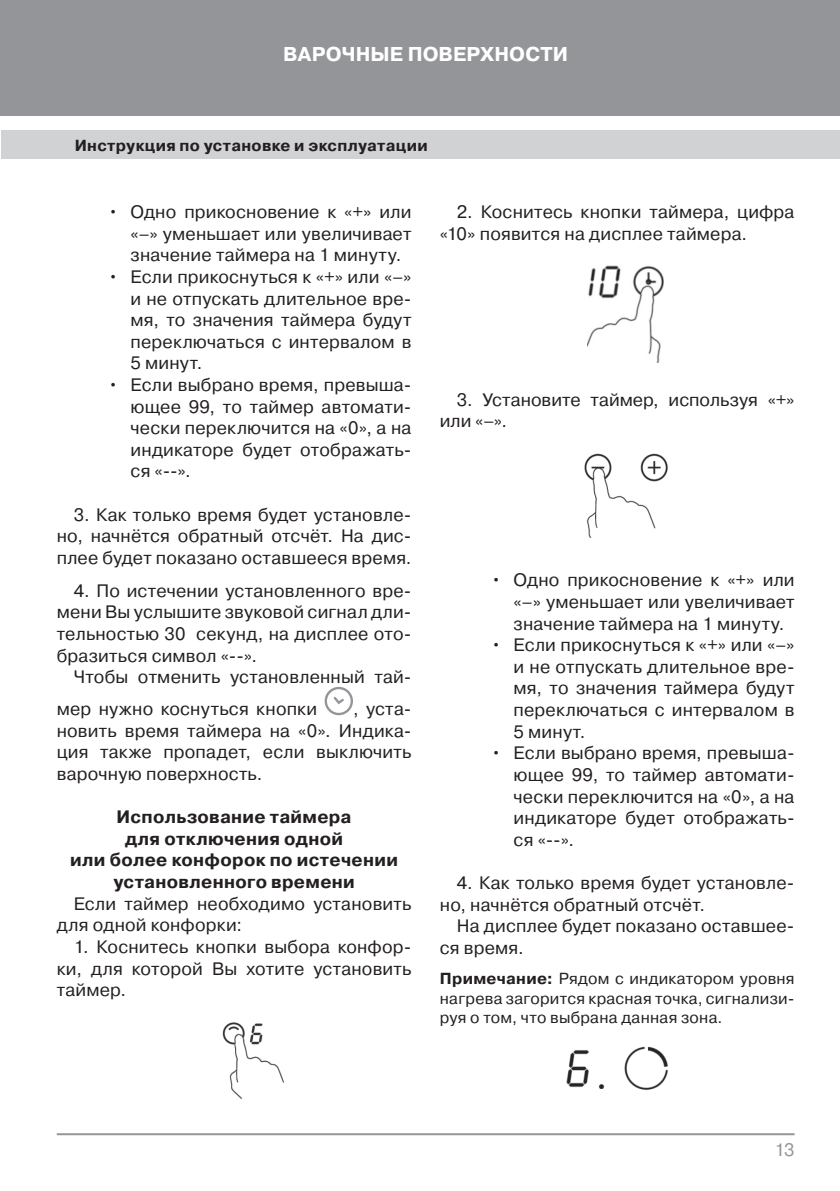
<style>
.page{position:relative;width:840px;height:1191px;background:#fff}
.page>*{position:absolute;margin:0;border:0;box-sizing:border-box;transform-origin:0 0}
.t1{font:700 20px "Pragmatica C";letter-spacing:.005em;color:#fff}
.t2{font:18px/21.6px "Pragmatica C";letter-spacing:.01em;color:#231f20;text-align:justify}
.t3{font:700 18px/21.6px "Pragmatica C";letter-spacing:.015em;color:#231f20;text-align:center}
.t4{font:18px "Pragmatica C";color:#939598}
.t5{font:16px/19.2px "Pragmatica C";letter-spacing:.015em;color:#231f20;text-align:justify}
.t6{font:700 16px "Pragmatica C";letter-spacing:.02em;color:#231f20}
.s1{font-weight:700}
</style>
<div class="page">
<div style="left:0;top:0;width:839px;height:116px;background:#939598"></div>
<div style="left:1px;top:130px;width:838px;height:29px;background:#d1d2d4"></div>
<hr style="left:57px;top:1133px;width:737px;height:2px;background:#939598">
<svg style="left:324px;top:687px;width:29px;height:28px"></svg>
<img style="left:222px;top:1022px;width:61px;height:77px">
<img style="left:587px;top:265px;width:76px;height:97px">
<img style="left:584px;top:453px;width:84px;height:84px">
<img style="left:566px;top:1046px;width:102px;height:44px">
<p class="t1" style="left:283px;top:43px;width:286px">ВАРОЧНЫЕ ПОВЕРХНОСТИ</p>
<p class="t6" style="left:75px;top:136px;width:354px">Инструкция по установке и эксплуатации</p>
<p class="t2" style="left:130px;top:201px;width:282px;text-indent:-23px">• Одно прикосновение к «+» или «–» уменьшает или увеличивает значение таймера на 1 минуту.</p>
<p class="t2" style="left:130px;top:266px;width:282px;text-indent:-23px">• Если прикоснуться к «+» или «–» и не отпускать длительное вре&shy;мя, то значения таймера будут переключаться с интервалом в 5 минут.</p>
<p class="t2" style="left:130px;top:374px;width:282px;text-indent:-23px">• Если выбрано время, превыша&shy;ющее 99, то таймер автомати&shy;чески переключится на «0», а на индикаторе будет отображать&shy;ся «--».</p>
<p class="t2" style="left:57px;top:504px;width:356px;text-indent:17px">3. Как только время будет установле&shy;но, начнётся обратный отсчёт. На дис&shy;плее будет показано оставшееся время.</p>
<p class="t2" style="left:57px;top:580px;width:356px;text-indent:17px">4. По истечении установленного вре&shy;мени Вы услышите звуковой сигнал дли&shy;тельностью 30 секунд, на дисплее ото&shy;бразиться символ «--».</p>
<p class="t2" style="left:57px;top:661px;width:356px;line-height:32px;text-indent:17px">Чтобы отменить установленный тай&shy;мер нужно коснуться кнопки</p>
<p class="t2" style="left:57px;top:698px;width:356px;text-indent:296px">, уста&shy;новить время таймера на «0». Индика&shy;ция также пропадет, если выключить варочную поверхность.</p>
<p class="t3" style="left:70px;top:806px;width:329px">Использование таймера<br>для отключения одной<br>или более конфорок по истечении установленного времени</p>
<p class="t2" style="left:57px;top:892px;width:356px;text-indent:17px">Если таймер необходимо установить для одной конфорки:</p>
<p class="t2" style="left:57px;top:936px;width:356px;text-indent:17px">1. Коснитесь кнопки выбора конфор&shy;ки, для которой Вы хотите установить таймер.</p>
<p class="t2" style="left:439px;top:201px;width:356px;text-indent:17px">2. Коснитесь кнопки таймера, цифра «10» появится на дисплее таймера.</p>
<p class="t2" style="left:439px;top:389px;width:356px;text-indent:17px">3. Установите таймер, используя «+» или «–».</p>
<p class="t2" style="left:513px;top:569px;width:282px;text-indent:-23px">• Одно прикосновение к «+» или «–» уменьшает или увеличивает значение таймера на 1 минуту.</p>
<p class="t2" style="left:513px;top:634px;width:282px;text-indent:-23px">• Если прикоснуться к «+» или «–» и не отпускать длительное вре&shy;мя, то значения таймера будут переключаться с интервалом в 5 минут.</p>
<p class="t2" style="left:513px;top:742px;width:282px;text-indent:-23px">• Если выбрано время, превыша&shy;ющее 99, то таймер автомати&shy;чески переключится на «0», а на индикаторе будет отображать&shy;ся «--».</p>
<p class="t2" style="left:439px;top:872px;width:356px;text-indent:17px">4. Как только время будет установле&shy;но, начнётся обратный отсчёт.</p>
<p class="t2" style="left:439px;top:915px;width:356px;text-indent:17px">На дисплее будет показано оставшее&shy;ся время.</p>
<p class="t5" style="left:439px;top:969px;width:356px"><span class="s1">Примечание:</span> Рядом с индикатором уровня нагрева загорится красная точка, сигнализи&shy;руя о том, что выбрана данная зона.</p>
<p class="t4" style="left:774px;top:1139px;width:22px">13</p>
</div>
